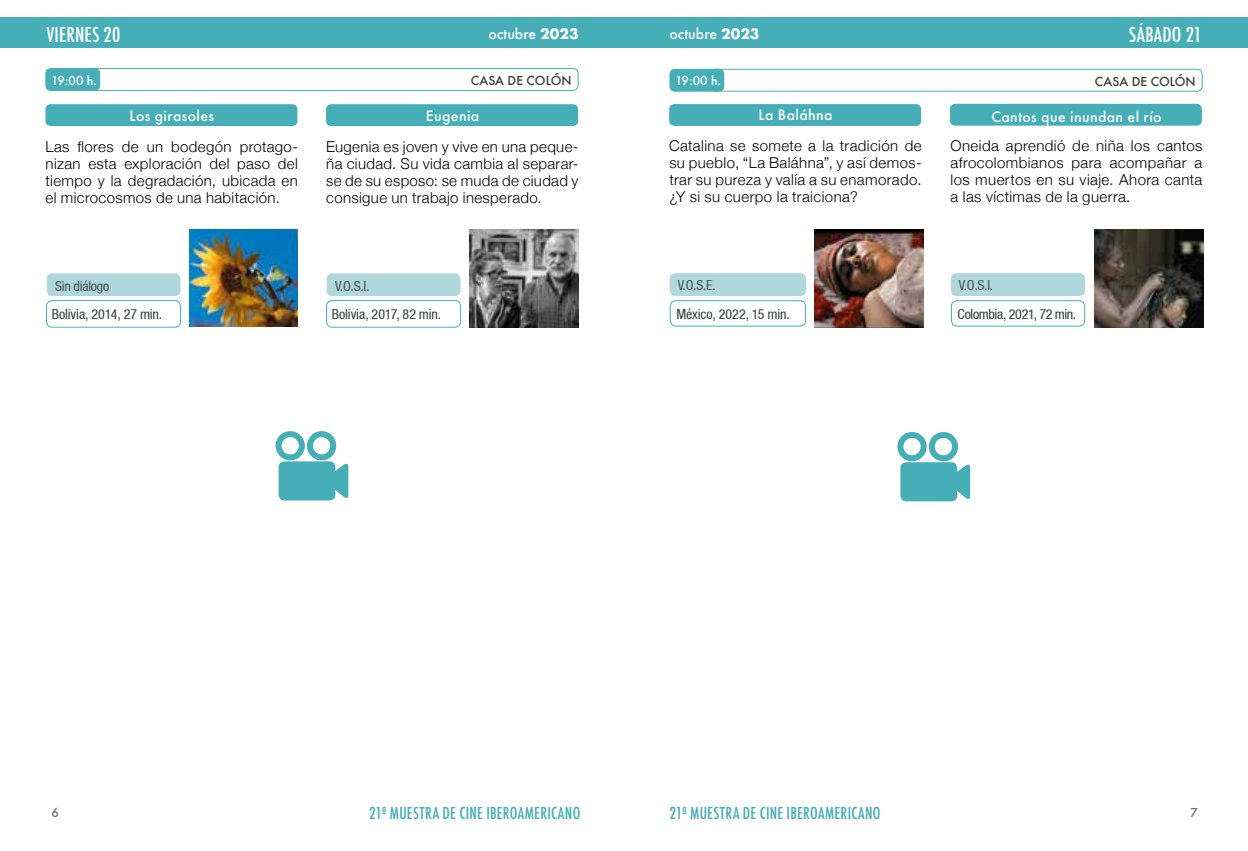
<style>
.page{position:relative;width:1248px;height:851px;background:#fff}
.page>*{position:absolute;margin:0;border:0;box-sizing:border-box;transform-origin:0 0}
.t1{font:500 condensed 20px "Futura";letter-spacing:.01em;color:#fff}
.t2{font:500 condensed 16px "Futura";letter-spacing:.015em;color:#45aeb6}
.t3{font:300 15px/17px "Helvetica Neue";letter-spacing:.025em;color:#000;text-align:justify}
.t4{font:condensed 14px "Helvetica 57";letter-spacing:-.01em;color:#313e3a}
.t5{font:500 14px "Futura";letter-spacing:.025em;color:#fff}
.t6{font:condensed 14px "Helvetica 57";letter-spacing:-.02em;color:#646363}
.t7{font:500 14px "Futura";color:#fff}
.t8{font:500 12px "Futura";color:#313e3a}
.t9{font:500 12px "Futura";letter-spacing:-.04em;color:#fff}
.t10{font:500 12px "Futura";color:#706f6f}
.s1{font-family:"Futura Std";font-weight:700}
</style>
<div class="page">
<div style="left:0;top:18px;width:625px;height:30px;background:#45aeb6"></div>
<div style="left:624px;top:18px;width:623px;height:30px;background:#45aeb6"></div>
<div style="left:278px;top:461px;width:57px;height:39px;background:#45aeb6;border-radius:6px"></div>
<svg style="left:331px;top:461px;width:17px;height:39px"></svg>
<div style="left:275px;top:431px;width:30px;height:29px;border:6px solid #45aeb6;border-radius:50%"></div>
<div style="left:307px;top:431px;width:29px;height:29px;border:6px solid #45aeb6;border-radius:50%"></div>
<div style="left:86px;top:68px;width:492px;height:23px;border:1px solid #45aeb6;border-radius:5px"></div>
<div style="left:46px;top:69px;width:54px;height:21px;background:#45aeb6;border-radius:5px"></div>
<div style="left:45px;top:68px;width:55px;height:23px;border:1px solid #45aeb6;border-radius:5px"></div>
<div style="left:45px;top:104px;width:252px;height:22px;background:#45aeb6;border-radius:5px"></div>
<div style="left:326px;top:104px;width:252px;height:22px;background:#45aeb6;border-radius:5px"></div>
<div style="left:326px;top:300px;width:135px;height:27px;border:1px solid #45aeb6;border-radius:6px"></div>
<div style="left:46px;top:300px;width:135px;height:27px;border:1px solid #45aeb6;border-radius:6px"></div>
<div style="left:326px;top:273px;width:134px;height:23px;background:#b0d7db;border-radius:6px"></div>
<div style="left:47px;top:273px;width:133px;height:23px;background:#b0d7db;border-radius:6px"></div>
<img style="left:469px;top:229px;width:109px;height:98px">
<img style="left:189px;top:229px;width:108px;height:98px">
<div style="left:950px;top:300px;width:135px;height:26px;border:1px solid #45aeb6;border-radius:6px"></div>
<div style="left:669px;top:300px;width:137px;height:26px;border:1px solid #45aeb6;border-radius:6px"></div>
<div style="left:710px;top:69px;width:492px;height:23px;border:1px solid #45aeb6;border-radius:5px"></div>
<div style="left:670px;top:69px;width:53px;height:22px;background:#45aeb6;border-radius:5px"></div>
<div style="left:669px;top:69px;width:55px;height:23px;border:1px solid #45aeb6;border-radius:5px"></div>
<div style="left:949px;top:104px;width:252px;height:22px;background:#45aeb6;border-radius:5px"></div>
<div style="left:669px;top:104px;width:252px;height:22px;background:#45aeb6;border-radius:5px"></div>
<div style="left:900px;top:462px;width:57px;height:39px;background:#45aeb6;border-radius:6px"></div>
<svg style="left:953px;top:462px;width:17px;height:39px"></svg>
<div style="left:897px;top:432px;width:29px;height:29px;border:6px solid #45aeb6;border-radius:50%"></div>
<div style="left:928px;top:432px;width:29px;height:29px;border:6px solid #45aeb6;border-radius:50%"></div>
<div style="left:950px;top:273px;width:135px;height:23px;background:#b0d7db;border-radius:6px"></div>
<div style="left:669px;top:273px;width:137px;height:23px;background:#b0d7db;border-radius:6px"></div>
<img style="left:1094px;top:229px;width:109px;height:98px">
<img style="left:814px;top:229px;width:109px;height:98px">
<h1 class="t1" style="left:1128px;top:22px;width:74px">SÁBADO 21</h1>
<h1 class="t1" style="left:47px;top:22px;width:75px">VIERNES 20</h1>
<p class="t9" style="left:51px;top:72px;width:48px">19:00 h.</p>
<p class="t8" style="left:471px;top:72px;width:102px">CASA DE COLÓN</p>
<p class="t5" style="left:130px;top:106px;width:86px">Los girasoles</p>
<p class="t3" style="left:45px;top:136px;width:254px">Las flores de un bodegón protago&shy;nizan esta exploración del paso del tiempo y la degradación, ubicada en el microcosmos de una habitación.</p>
<p class="t7" style="left:488px;top:24px;width:92px">octubre <span class="s1">2023</span></p>
<p class="t7" style="left:669px;top:24px;width:92px">octubre <span class="s1">2023</span></p>
<p class="t9" style="left:675px;top:73px;width:48px">19:00 h.</p>
<p class="t8" style="left:1094px;top:73px;width:102px">CASA DE COLÓN</p>
<p class="t5" style="left:991px;top:107px;width:172px">Cantos que inundan el río</p>
<p class="t3" style="left:950px;top:136px;width:253px">Oneida aprendió de niña los cantos afrocolombianos para acompañar a los muertos en su viaje. Ahora canta a las víctimas de la guerra.</p>
<p class="t5" style="left:758px;top:105px;width:75px">La Baláhna</p>
<p class="t3" style="left:669px;top:136px;width:254px">Catalina se somete a la tradición de su pueblo, “La Baláhna”, y así demos&shy;trar su pureza y valía a su enamorado. ¿Y si su cuerpo la traiciona?</p>
<p class="t5" style="left:426px;top:106px;width:55px">Eugenia</p>
<p class="t3" style="left:326px;top:136px;width:254px">Eugenia es joven y vive en una peque&shy;ña ciudad. Su vida cambia al separar&shy;se de su esposo: se muda de ciudad y consigue un trabajo inesperado.</p>
<p class="t6" style="left:55px;top:277px;width:56px">Sin diálogo</p>
<p class="t6" style="left:335px;top:277px;width:36px">V.O.S.I.</p>
<p class="t4" style="left:52px;top:306px;width:112px">Bolivia, 2014, 27 min.</p>
<p class="t4" style="left:332px;top:306px;width:111px">Bolivia, 2017, 82 min.</p>
<p class="t6" style="left:677px;top:277px;width:39px">V.O.S.E.</p>
<p class="t6" style="left:958px;top:277px;width:36px">V.O.S.I.</p>
<p class="t4" style="left:676px;top:306px;width:115px">México, 2022, 15 min.</p>
<p class="t4" style="left:957px;top:306px;width:120px">Colombia, 2021, 72 min.</p>
<p class="t2" style="left:369px;top:802px;width:213px">21ª MUESTRA DE CINE IBEROAMERICANO</p>
<p class="t2" style="left:669px;top:802px;width:213px">21ª MUESTRA DE CINE IBEROAMERICANO</p>
<p class="t10" style="left:51px;top:803px;width:9px">6</p>
<p class="t10" style="left:1190px;top:803px;width:9px">7</p>
</div>
